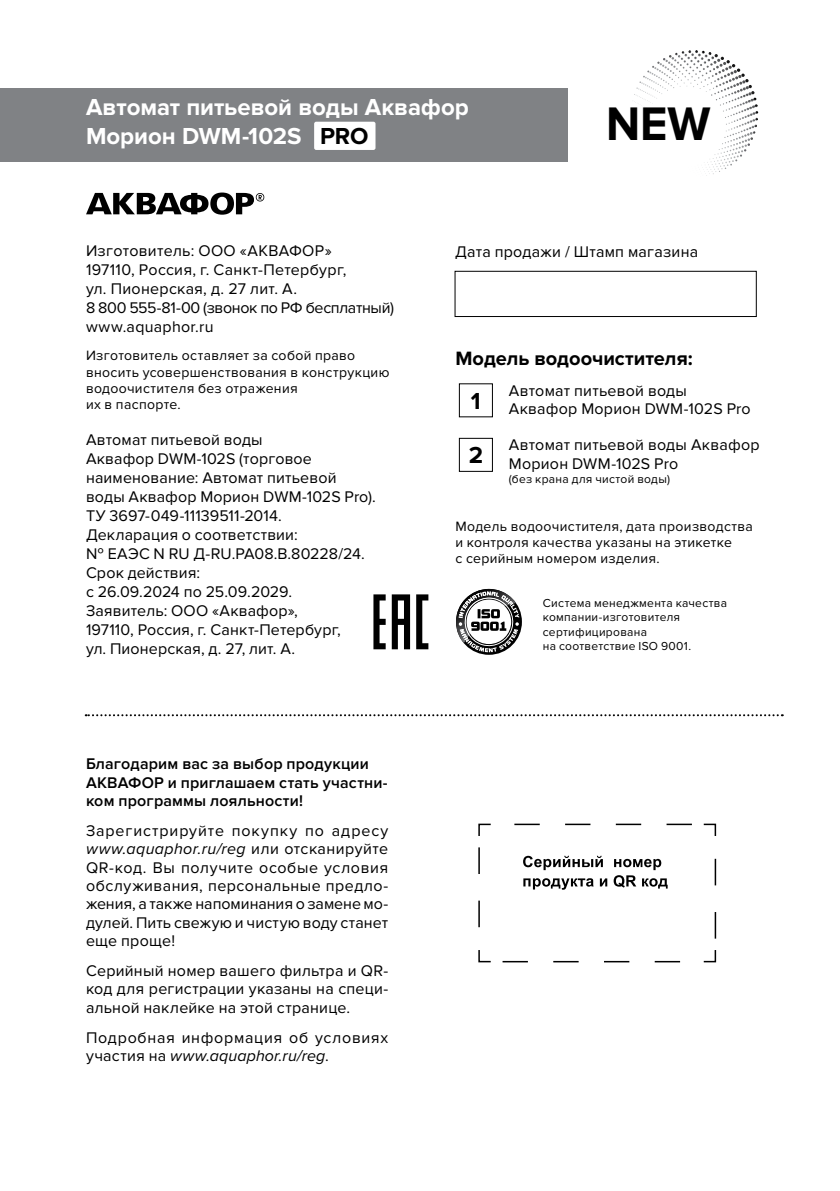
<style>
.page{position:relative;width:840px;height:1191px;background:#fff}
.page>*{position:absolute;margin:0;border:0;box-sizing:border-box;transform-origin:0 0}
.t1{font:700 48.8px "Proxima Nova";color:#000;scale:.96 1}
.t2{font:700 24px/28.8px "Proxima Nova";letter-spacing:-.005em;color:#fff}
.t3{font:700 24px "Proxima Nova";color:#000}
.t4{font:700 20px "Proxima Nova";color:#000}
.t5{font:16px/19px "Proxima Nova";letter-spacing:.01em;color:#000}
.t6{font:600 16px/18.4px "Proxima Nova";letter-spacing:.01em;color:#000}
.t7{font:16px/18.4px "Proxima Nova";letter-spacing:.045em;color:#000}
.t8{font:14px/16.4px "Proxima Nova";letter-spacing:.025em;color:#000}
.t9{font:12px/14.4px "Proxima Nova";letter-spacing:.025em;color:#000}
.s1{color:#000}
.s2{font-style:italic}
</style>
<div class="page">
<svg style="left:523px;top:855px;width:79px;height:15px"></svg>
<svg style="left:523px;top:878px;width:70px;height:11px"></svg>
<svg style="left:599px;top:878px;width:8px;height:8px"></svg>
<svg style="left:613px;top:859px;width:54px;height:29px"></svg>
<svg style="left:478px;top:950px;width:13px;height:13px"></svg>
<svg style="left:478px;top:847px;width:1px;height:80px"></svg>
<svg style="left:478px;top:823px;width:13px;height:13px"></svg>
<svg style="left:514px;top:823px;width:177px;height:2px"></svg>
<svg style="left:703px;top:823px;width:13px;height:13px"></svg>
<svg style="left:714px;top:858px;width:1px;height:80px"></svg>
<svg style="left:703px;top:950px;width:13px;height:13px"></svg>
<svg style="left:502px;top:961px;width:177px;height:1px"></svg>
<div style="left:0;top:88px;width:567px;height:74px;background:#808285"></div>
<svg style="left:634px;top:55px;width:41px;height:49px"></svg>
<svg style="left:710px;top:54px;width:44px;height:46px"></svg>
<svg style="left:706px;top:132px;width:46px;height:44px"></svg>
<img style="left:674px;top:50px;width:39px;height:16px">
<img style="left:718px;top:93px;width:39px;height:15px">
<svg style="left:86px;top:714px;width:696px;height:2px"></svg>
<svg style="left:373px;top:594px;width:55px;height:55px"></svg>
<svg style="left:455px;top:589px;width:66px;height:66px"></svg>
<img style="left:455px;top:589px;width:45px;height:46px">
<svg style="left:458px;top:591px;width:61px;height:61px"></svg>
<svg style="left:86px;top:192px;width:178px;height:23px"></svg>
<div style="left:454px;top:271px;width:302px;height:46px;border:1px solid #000"></div>
<div style="left:314px;top:122px;width:61px;height:28px;background:#fff;border-radius:2px"></div>
<div style="left:458px;top:438px;width:34px;height:34px;border:1px solid #000"></div>
<h2 class="t2" style="left:86px;top:93px;width:384px">Автомат питьевой воды Аквафор<br>Морион DWM-102S <span class="s1">PRO</span></h2>
<h1 class="t1" style="left:605px;top:96px;width:110px">NEW</h1>
<p class="t5" style="left:86px;top:242px;width:309px">Изготовитель: ООО «АКВАФОР»<br>197110, Россия, г. Санкт-Петербург,<br>ул. Пионерская, д. 27 лит. А.<br>8 800 555-81-00 (звонок по РФ бесплатный) www.aquaphor.ru</p>
<p class="t8" style="left:86px;top:347px;width:305px">Изготовитель оставляет за собой право вносить усовершенствования в конструкцию водоочистителя без отражения<br>их в паспорте.</p>
<p class="t5" style="left:86px;top:431px;width:291px">Автомат питьевой воды<br>Аквафор DWM-102S (торговое наименование: Автомат питьевой воды Аквафор Морион DWM-102S Pro).<br>ТУ 3697-049-11139511-2014.<br>Декларация о соответствии:<br>№ ЕАЭС N RU Д-RU.РА08.В.80228/24.<br>Срок действия:<br>с 26.09.2024 по 25.09.2029.<br>Заявитель: ООО «Аквафор»,<br>197110, Россия, г. Санкт-Петербург,<br>ул. Пионерская, д. 27, лит. А.</p>
<p class="t6" style="left:86px;top:755px;width:303px">Благодарим вас за выбор продукции<br>АКВАФОР и приглашаем стать участни&shy;ком программы лояльности!</p>
<p class="t5" style="left:86px;top:821px;width:303px;line-height:18.4px;text-align:justify">Зарегистрируйте покупку по адресу <span class="s2">www.aquaphor.ru/reg</span> или отсканируйте QR-код. Вы получите особые условия обслуживания, персональные предло&shy;жения, а также напоминания о замене мо&shy;дулей. Пить свежую и чистую воду станет еще проще!</p>
<p class="t5" style="left:86px;top:961px;width:303px;line-height:18.4px;text-align:justify">Серийный номер вашего фильтра и QR&shy;код для регистрации указаны на специ&shy;альной наклейке на этой странице.</p>
<p class="t7" style="left:86px;top:1028px;width:303px">Подробная информация об условиях участия на <span class="s2">www.aquaphor.ru/reg</span>.</p>
<p class="t5" style="left:455px;top:242px;width:244px">Дата продажи / Штамп магазина</p>
<p class="t4" style="left:455px;top:347px;width:239px">Модель водоочистителя:</p>
<h2 class="t3" style="left:470px;top:387px;width:11px">1</h2>
<h2 class="t3" style="left:468px;top:441px;width:16px">2</h2>
<p class="t5" style="left:508px;top:382px;width:243px;line-height:18.4px">Автомат питьевой воды<br>Аквафор Морион DWM-102S Pro</p>
<p class="t5" style="left:508px;top:436px;width:252px;line-height:18.4px">Автомат питьевой воды Аквафор<br>Морион DWM-102S Pro</p>
<p class="t9" style="left:508px;top:472px;width:163px">(без крана для чистой воды)</p>
<p class="t8" style="left:455px;top:518px;width:299px">Модель водоочистителя, дата производства и контроля качества указаны на этикетке<br>с серийным номером изделия.</p>
<p class="t9" style="left:542px;top:596px;width:186px">Система менеджмента качества компании-изготовителя сертифицирована<br>на соответствие ISO 9001.</p>
</div>
